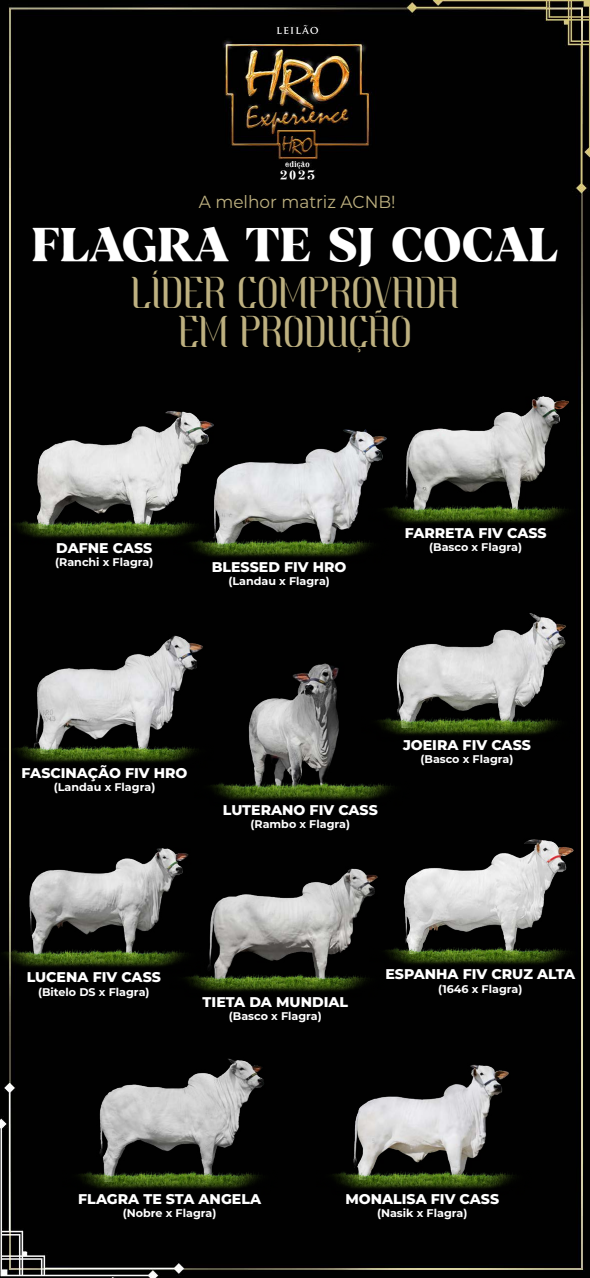
<style>
.page{position:relative;width:590px;height:1278px;background:#fff}
.page>*{position:absolute;margin:0;border:0;box-sizing:border-box;transform-origin:0 0}
.t1{font:46.7px "Vickey";color:#fff}
.t2{font:44.5px/38.5px "Stretching Strokes";letter-spacing:.025em;color:#beb180;text-align:center}
.t3{font:17.5px "Montserrat";color:#beb180}
.t4{font:800 14.1px "Montserrat";color:#fff}
.t5{font:700 11.15px "Montserrat";color:#fff}
</style>
<div class="page">
<div style="left:0;top:0;width:589px;height:1278px;background:#010101"></div>
<img style="left:37px;top:411px;width:177px;height:118px">
<img style="left:0;top:520px;width:213px;height:29px">
<img style="left:32px;top:635px;width:173px;height:109px">
<img style="left:0;top:744px;width:214px;height:30px">
<img style="left:239px;top:648px;width:125px;height:134px">
<img style="left:194px;top:782px;width:215px;height:29px">
<img style="left:214px;top:429px;width:172px;height:110px">
<img style="left:173px;top:539px;width:215px;height:29px">
<img style="left:392px;top:612px;width:176px;height:105px">
<img style="left:361px;top:717px;width:215px;height:29px">
<img style="left:399px;top:838px;width:176px;height:108px">
<img style="left:384px;top:946px;width:200px;height:30px">
<img style="left:352px;top:1064px;width:158px;height:107px">
<img style="left:316px;top:1171px;width:215px;height:29px">
<img style="left:406px;top:396px;width:162px;height:109px">
<img style="left:368px;top:505px;width:215px;height:29px">
<img style="left:97px;top:1057px;width:168px;height:114px">
<img style="left:62px;top:1171px;width:215px;height:29px">
<img style="left:23px;top:841px;width:169px;height:108px">
<img style="left:0;top:949px;width:201px;height:30px">
<img style="left:201px;top:866px;width:183px;height:107px">
<img style="left:169px;top:973px;width:215px;height:30px">
<h3 class="t3" style="left:199px;top:190px;width:198px">A melhor matriz ACNB!</h3>
<h1 class="t1" style="left:32px;top:221px;width:528px">FLAGRA TE SJ COCAL</h1>
<h2 class="t2" style="left:131px;top:277px;width:329px">LÍDER COMPROVADA<br>EM PRODUÇÃO</h2>
<p class="t4" style="left:56px;top:538px;width:98px">DAFNE CASS</p>
<p class="t5" style="left:55px;top:554px;width:100px">(Ranchi x Flagra)</p>
<p class="t4" style="left:212px;top:557px;width:136px">BLESSED FIV HRO</p>
<p class="t5" style="left:228px;top:573px;width:103px">(Landau x Flagra)</p>
<p class="t4" style="left:404px;top:523px;width:143px">FARRETA FIV CASS</p>
<p class="t5" style="left:429px;top:539px;width:94px">(Basco x Flagra)</p>
<p class="t4" style="left:22px;top:762px;width:167px">FASCINAÇÃO FIV HRO</p>
<p class="t5" style="left:54px;top:779px;width:103px">(Landau x Flagra)</p>
<p class="t4" style="left:223px;top:800px;width:156px">LUTERANO FIV CASS</p>
<p class="t5" style="left:250px;top:816px;width:101px">(Rambo x Flagra)</p>
<p class="t4" style="left:403px;top:735px;width:129px">JOEIRA FIV CASS</p>
<p class="t5" style="left:420px;top:751px;width:94px">(Basco x Flagra)</p>
<p class="t4" style="left:27px;top:967px;width:136px">LUCENA FIV CASS</p>
<p class="t5" style="left:38px;top:984px;width:113px">(Bitelo DS x Flagra)</p>
<p class="t4" style="left:202px;top:991px;width:147px">TIETA DA MUNDIAL</p>
<p class="t5" style="left:229px;top:1008px;width:94px">(Basco x Flagra)</p>
<p class="t4" style="left:385px;top:964px;width:191px">ESPANHA FIV CRUZ ALTA</p>
<p class="t5" style="left:438px;top:981px;width:86px">(1646 x Flagra)</p>
<p class="t4" style="left:78px;top:1188px;width:184px">FLAGRA TE STA ANGELA</p>
<p class="t5" style="left:123px;top:1205px;width:95px">(Nobre x Flagra)</p>
<p class="t4" style="left:345px;top:1188px;width:155px">MONALISA FIV CASS</p>
<p class="t5" style="left:377px;top:1205px;width:92px">(Nasik x Flagra)</p>
</div>
